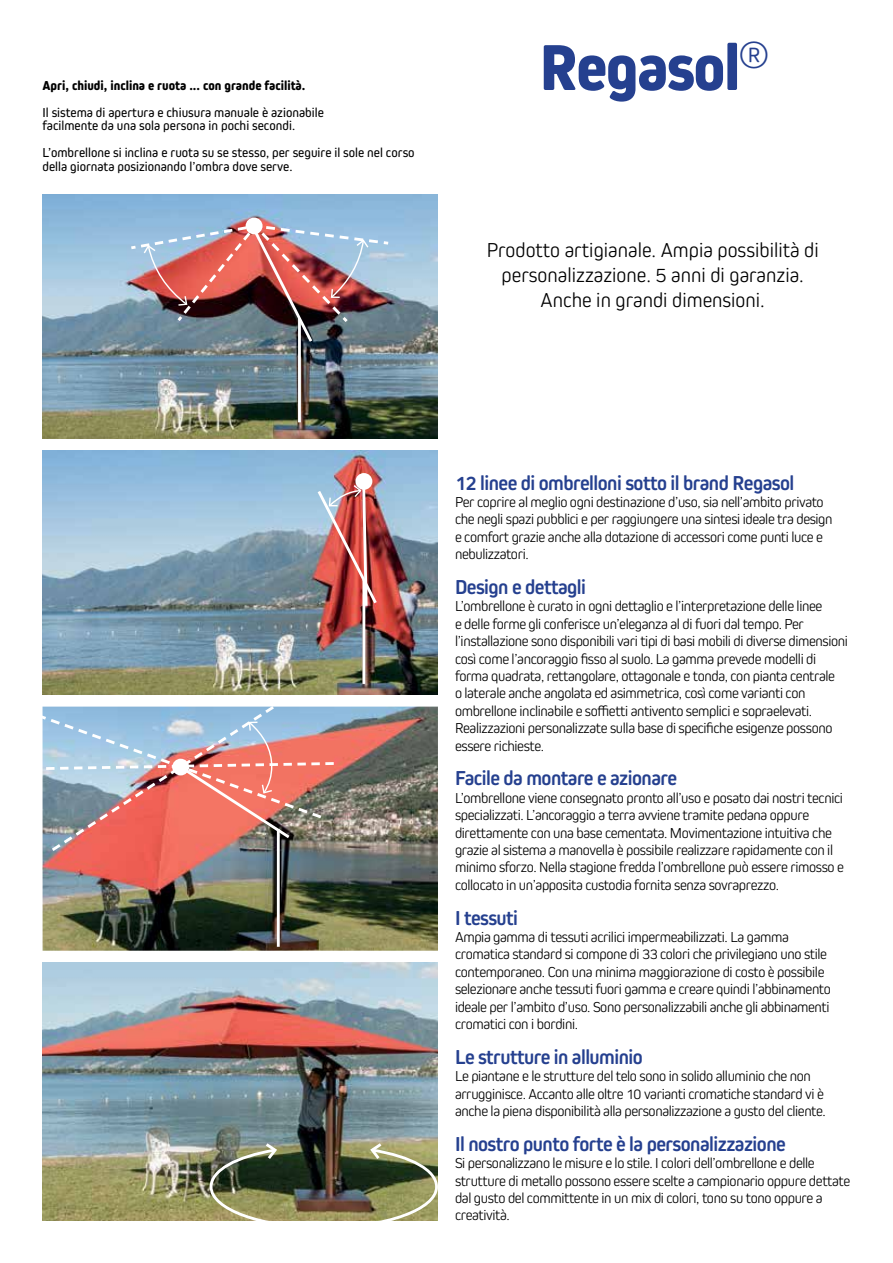
<style>
.page{position:relative;width:893px;height:1263px;background:#fff}
.page>*{position:absolute;margin:0;border:0;box-sizing:border-box;transform-origin:0 0}
.t1{font:800 67.5px "Kiro";letter-spacing:-.025em;color:#25408f}
.t2{font:700 21px "Kiro";letter-spacing:-.025em;color:#25408f}
.t3{font:300 21px/25.2px "Kiro";color:#000;text-align:center}
.t4{font:300 15px/17.4px "Kiro";letter-spacing:-.025em;color:#000}
.t5{font:13.5px/13.5px "Kiro";color:#000}
.t6{font:800 13.5px "Kiro";color:#000}
</style>
<div class="page">
<img style="left:43px;top:963px;width:395px;height:257px">
<img style="left:208px;top:1140px;width:230px;height:81px">
<img style="left:43px;top:707px;width:395px;height:244px">
<hr style="left:277px;top:829px;width:3px;height:118px;background:#fff">
<svg style="left:326px;top:706px;width:13px;height:201px;background:#88766f"></svg>
<img style="left:42px;top:706px;width:284px;height:214px">
<img style="left:176px;top:720px;width:117px;height:121px">
<div style="left:172px;top:759px;width:17px;height:16px;background:#fff;border-radius:50%"></div>
<img style="left:42px;top:194px;width:396px;height:244px">
<hr style="left:298px;top:318px;width:3px;height:104px;background:#fff">
<div style="left:246px;top:218px;width:17px;height:16px;background:#fff;border-radius:50%"></div>
<img style="left:128px;top:222px;width:263px;height:123px">
<img style="left:42px;top:451px;width:396px;height:244px">
<hr style="left:362px;top:579px;width:3px;height:105px;background:#fff">
<svg style="left:355px;top:473px;width:17px;height:17px"></svg>
<img style="left:310px;top:476px;width:110px;height:135px">
<p class="t6" style="left:43px;top:77px;width:264px">Apri, chiudi, inclina e ruota ... con grande facilità.</p>
<p class="t5" style="left:43px;top:105px;width:283px">Il sistema di apertura e chiusura manuale è azionabile facilmente da una sola persona in pochi secondi.</p>
<p class="t5" style="left:43px;top:146px;width:374px">L’ombrellone si inclina e ruota su se stesso, per seguire il sole nel corso della giornata posizionando l’ombra dove serve.</p>
<h1 class="t1" style="left:539px;top:28px;width:231px">Regasol<sup>®</sup></h1>
<h2 class="t3" style="left:487px;top:237px;width:333px">Prodotto artigianale. Ampia possibilità di personalizzazione. 5 anni di garanzia.<br>Anche in grandi dimensioni.</h2>
<h2 class="t2" style="left:455px;top:470px;width:341px">12 linee di ombrelloni sotto il brand Regasol</h2>
<p class="t4" style="left:455px;top:493px;width:379px">Per coprire al meglio ogni destinazione d’uso, sia nell’ambito privato che negli spazi pubblici e per raggiungere una sintesi ideale tra design e comfort grazie anche alla dotazione di accessori come punti luce e nebulizzatori.</p>
<h2 class="t2" style="left:455px;top:575px;width:133px">Design e dettagli</h2>
<p class="t4" style="left:455px;top:597px;width:394px">L’ombrellone è curato in ogni dettaglio e l’interpretazione delle linee<br>e delle forme gli conferisce un’eleganza al di fuori dal tempo. Per l’installazione sono disponibili vari tipi di basi mobili di diverse dimensioni così come l’ancoraggio fisso al suolo. La gamma prevede modelli di forma quadrata, rettangolare, ottagonale e tonda, con pianta centrale<br>o laterale anche angolata ed asimmetrica, così come varianti con ombrellone inclinabile e soffietti antivento semplici e sopraelevati.<br>Realizzazioni personalizzate sulla base di specifiche esigenze possono essere richieste.</p>
<h2 class="t2" style="left:455px;top:766px;width:224px">Facile da montare e azionare</h2>
<p class="t4" style="left:455px;top:789px;width:390px">L’ombrellone viene consegnato pronto all’uso e posato dai nostri tecnici specializzati. L’ancoraggio a terra avviene tramite pedana oppure direttamente con una base cementata. Movimentazione intuitiva che grazie al sistema a manovella è possibile realizzare rapidamente con il minimo sforzo. Nella stagione fredda l’ombrellone può essere rimosso e collocato in un’apposita custodia fornita senza sovraprezzo.</p>
<h2 class="t2" style="left:455px;top:905px;width:65px">I tessuti</h2>
<p class="t4" style="left:455px;top:928px;width:377px">Ampia gamma di tessuti acrilici impermeabilizzati. La gamma cromatica standard si compone di 33 colori che privilegiano uno stile contemporaneo. Con una minima maggiorazione di costo è possibile selezionare anche tessuti fuori gamma e creare quindi l’abbinamento ideale per l’ambito d’uso. Sono personalizzabili anche gli abbinamenti cromatici con i bordini.</p>
<h2 class="t2" style="left:455px;top:1045px;width:189px">Le strutture in alluminio</h2>
<p class="t4" style="left:455px;top:1067px;width:372px">Le piantane e le strutture del telo sono in solido alluminio che non arrugginisce. Accanto alle oltre 10 varianti cromatiche standard vi è anche la piena disponibilità alla personalizzazione a gusto del cliente.</p>
<h2 class="t2" style="left:455px;top:1132px;width:332px">Il nostro punto forte è la personalizzazione</h2>
<p class="t4" style="left:455px;top:1154px;width:397px">Si personalizzano le misure e lo stile. I colori dell’ombrellone e delle strutture di metallo possono essere scelte a campionario oppure dettate dal gusto del committente in un mix di colori, tono su tono oppure a creatività.</p>
</div>
